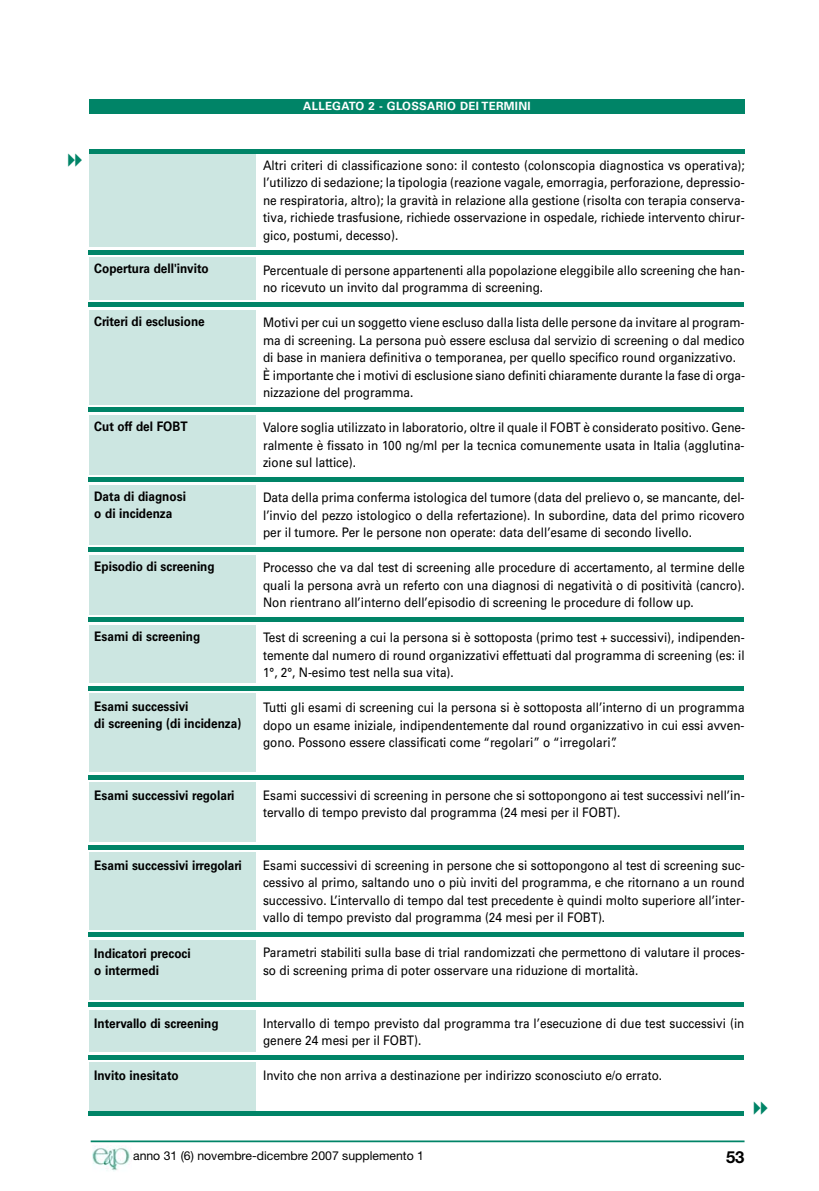
<style>
.page{position:relative;width:819px;height:1191px;background:#fff}
.page>*{position:absolute;margin:0;border:0;box-sizing:border-box;transform-origin:0 0}
.t1{font:700 16.62px "Helvetica Neue";color:#000}
.t2{font:13.12px/17.5px "Univers";color:#000;text-align:justify;scale:.9 1}
.t3{font:700 13.12px/17.5px "Univers";color:#000;scale:.9 1}
.t4{font:12.25px "Helvetica Neue";color:#000}
.t5{font:700 11.38px "Univers";letter-spacing:.03em;color:#fff}
</style>
<div class="page">
<div style="left:89px;top:149px;width:166px;height:966px;background:#cce6e1"></div>
<img style="left:92px;top:1145px;width:38px;height:26px">
<div style="left:89px;top:99px;width:655px;height:15px;background:#008467"></div>
<hr style="left:91px;top:1140px;width:653px;height:2px;background:#008467">
<div style="left:89px;top:149px;width:655px;height:5px;background:#008467"></div>
<div style="left:82px;top:247px;width:662px;height:10px;background:#fff"></div>
<div style="left:89px;top:250px;width:655px;height:5px;background:#008467"></div>
<div style="left:82px;top:300px;width:662px;height:10px;background:#fff"></div>
<div style="left:89px;top:302px;width:655px;height:5px;background:#008467"></div>
<div style="left:82px;top:405px;width:662px;height:10px;background:#fff"></div>
<div style="left:89px;top:407px;width:655px;height:5px;background:#008467"></div>
<div style="left:82px;top:475px;width:662px;height:10px;background:#fff"></div>
<div style="left:89px;top:477px;width:655px;height:5px;background:#008467"></div>
<div style="left:82px;top:545px;width:662px;height:10px;background:#fff"></div>
<div style="left:89px;top:547px;width:655px;height:5px;background:#008467"></div>
<div style="left:82px;top:615px;width:662px;height:10px;background:#fff"></div>
<div style="left:89px;top:617px;width:655px;height:5px;background:#008467"></div>
<svg style="left:88px;top:683px;width:656px;height:10px"></svg>
<div style="left:89px;top:685px;width:655px;height:5px;background:#008467"></div>
<div style="left:82px;top:772px;width:662px;height:10px;background:#fff"></div>
<div style="left:89px;top:775px;width:655px;height:5px;background:#008467"></div>
<div style="left:82px;top:842px;width:662px;height:10px;background:#fff"></div>
<div style="left:89px;top:845px;width:655px;height:5px;background:#008467"></div>
<div style="left:82px;top:930px;width:662px;height:10px;background:#fff"></div>
<div style="left:89px;top:932px;width:655px;height:5px;background:#008467"></div>
<div style="left:82px;top:1000px;width:662px;height:10px;background:#fff"></div>
<div style="left:89px;top:1002px;width:655px;height:5px;background:#008467"></div>
<div style="left:82px;top:1052px;width:662px;height:10px;background:#fff"></div>
<div style="left:89px;top:1055px;width:655px;height:5px;background:#008467"></div>
<div style="left:89px;top:1111px;width:655px;height:5px;background:#008467"></div>
<p class="t3" style="left:94px;top:261px;width:128px">Copertura dell'invito</p>
<p class="t3" style="left:94px;top:314px;width:124px">Criteri di esclusione</p>
<p class="t3" style="left:94px;top:419px;width:105px">Cut off del FOBT</p>
<p class="t3" style="left:94px;top:489px;width:103px">Data di diagnosi o di incidenza</p>
<p class="t3" style="left:94px;top:559px;width:135px">Episodio di screening</p>
<p class="t3" style="left:94px;top:629px;width:119px">Esami di screening</p>
<p class="t3" style="left:94px;top:699px;width:165px">Esami successivi<br>di screening (di incidenza)</p>
<p class="t3" style="left:94px;top:788px;width:157px">Esami successivi regolari</p>
<p class="t3" style="left:94px;top:858px;width:165px">Esami successivi irregolari</p>
<p class="t3" style="left:94px;top:945px;width:109px">Indicatori precoci o intermedi</p>
<p class="t3" style="left:94px;top:1015px;width:140px">Intervallo di screening</p>
<p class="t3" style="left:94px;top:1068px;width:95px">Invito inesitato</p>
<p class="t5" style="left:303px;top:102px;width:229px">ALLEGATO 2 - GLOSSARIO DEI TERMINI</p>
<p class="t2" style="left:263px;top:157px;width:537px">Altri criteri di classificazione sono: il contesto (colonscopia diagnostica vs operativa); l’utilizzo di sedazione; la tipologia (reazione vagale, emorragia, perforazione, depressio&shy;ne respiratoria, altro); la gravità in relazione alla gestione (risolta con terapia conserva&shy;tiva, richiede trasfusione, richiede osservazione in ospedale, richiede intervento chirur&shy;gico, postumi, decesso).</p>
<p class="t2" style="left:263px;top:262px;width:536px">Percentuale di persone appartenenti alla popolazione eleggibile allo screening che han&shy;no ricevuto un invito dal programma di screening.</p>
<p class="t2" style="left:263px;top:315px;width:537px;text-align:left">Motivi per cui un soggetto viene escluso dalla lista delle persone da invitare al program&shy;ma di screening. La persona può essere esclusa dal servizio di screening o dal medico di base in maniera definitiva o temporanea, per quello specifico round organizzativo.<br>È importante che i motivi di esclusione siano definiti chiaramente durante la fase di orga&shy;nizzazione del programma.</p>
<p class="t2" style="left:263px;top:420px;width:537px">Valore soglia utilizzato in laboratorio, oltre il quale il FOBT è considerato positivo. Gene&shy;ralmente è fissato in 100 ng/ml per la tecnica comunemente usata in Italia (agglutina&shy;zione sul lattice).</p>
<p class="t2" style="left:263px;top:490px;width:536px">Data della prima conferma istologica del tumore (data del prelievo o, se mancante, del&shy;l’invio del pezzo istologico o della refertazione). In subordine, data del primo ricovero per il tumore. Per le persone non operate: data dell’esame di secondo livello.</p>
<p class="t2" style="left:263px;top:560px;width:536px">Processo che va dal test di screening alle procedure di accertamento, al termine delle quali la persona avrà un referto con una diagnosi di negatività o di positività (cancro).<br>Non rientrano all’interno dell’episodio di screening le procedure di follow up.</p>
<p class="t2" style="left:263px;top:630px;width:536px">Test di screening a cui la persona si è sottoposta (primo test + successivi), indipenden&shy;temente dal numero di round organizzativi effettuati dal programma di screening (es: il 1°, 2°, N-esimo test nella sua vita).</p>
<p class="t2" style="left:263px;top:700px;width:536px">Tutti gli esami di screening cui la persona si è sottoposta all’interno di un programma dopo un esame iniziale, indipendentemente dal round organizzativo in cui essi avven&shy;gono. Possono essere classificati come “regolari” o “irregolari”.</p>
<p class="t2" style="left:263px;top:787px;width:536px">Esami successivi di screening in persone che si sottopongono ai test successivi nell’in&shy;tervallo di tempo previsto dal programma (24 mesi per il FOBT).</p>
<p class="t2" style="left:263px;top:857px;width:536px">Esami successivi di screening in persone che si sottopongono al test di screening suc&shy;cessivo al primo, saltando uno o più inviti del programma, e che ritornano a un round successivo. L’intervallo di tempo dal test precedente è quindi molto superiore all’inter&shy;vallo di tempo previsto dal programma (24 mesi per il FOBT).</p>
<p class="t2" style="left:263px;top:945px;width:536px">Parametri stabiliti sulla base di trial randomizzati che permettono di valutare il proces&shy;so di screening prima di poter osservare una riduzione di mortalità.</p>
<p class="t2" style="left:263px;top:1015px;width:536px">Intervallo di tempo previsto dal programma tra l’esecuzione di due test successivi (in genere 24 mesi per il FOBT).</p>
<p class="t2" style="left:263px;top:1067px;width:445px">Invito che non arriva a destinazione per indirizzo sconosciuto e/o errato.</p>
<p class="t4" style="left:133px;top:1150px;width:292px">anno 31 (6) novembre-dicembre 2007 supplemento 1</p>
<p class="t1" style="left:726px;top:1150px;width:20px">53</p>
</div>
